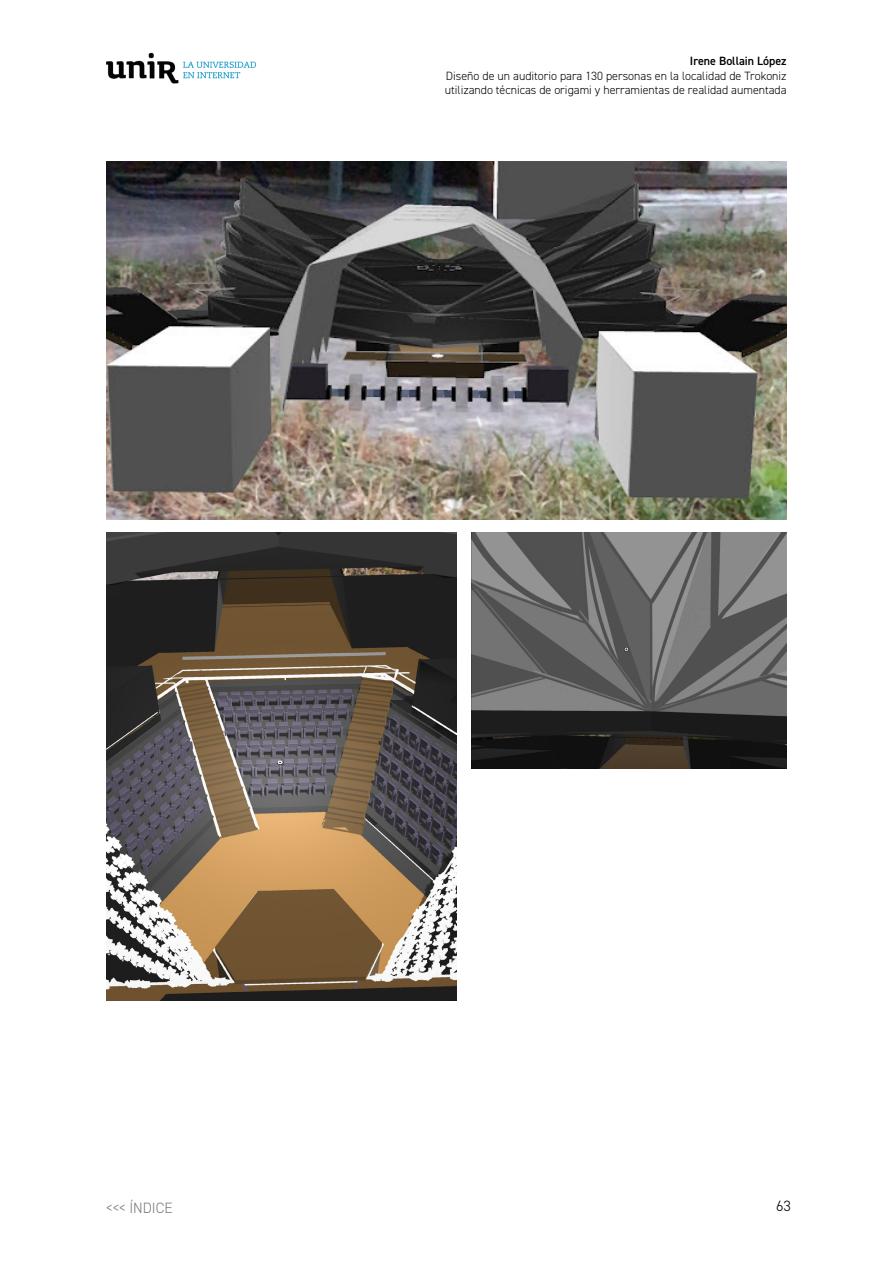
<style>
.page{position:relative;width:893px;height:1263px;background:#fff}
.page>*{position:absolute;margin:0;border:0;box-sizing:border-box;transform-origin:0 0}
.t1{font:300 15px "DIN2014";color:#7c7b7b}
.t2{font:300 15px "DIN2014";color:#000}
.t3{font:300 12px/14.4px "DIN2014";color:#000}
.t4{font:600 12px "DIN2014";color:#000}
</style>
<div class="page">
<img style="left:106px;top:52px;width:151px;height:32px">
<img style="left:106px;top:162px;width:681px;height:357px">
<img style="left:471px;top:532px;width:316px;height:237px">
<img style="left:106px;top:533px;width:351px;height:467px">
<p class="t4" style="left:690px;top:53px;width:98px">Irene Bollain López</p>
<p class="t3" style="left:445px;top:68px;width:343px">Diseño de un auditorio para 130 personas en la localidad de Trokoniz utilizando técnicas de origami y herramientas de realidad aumentada</p>
<p class="t1" style="left:106px;top:1199px;width:68px">&lt;&lt;&lt; ÍNDICE</p>
<p class="t2" style="left:776px;top:1196px;width:16px">63</p>
</div>
